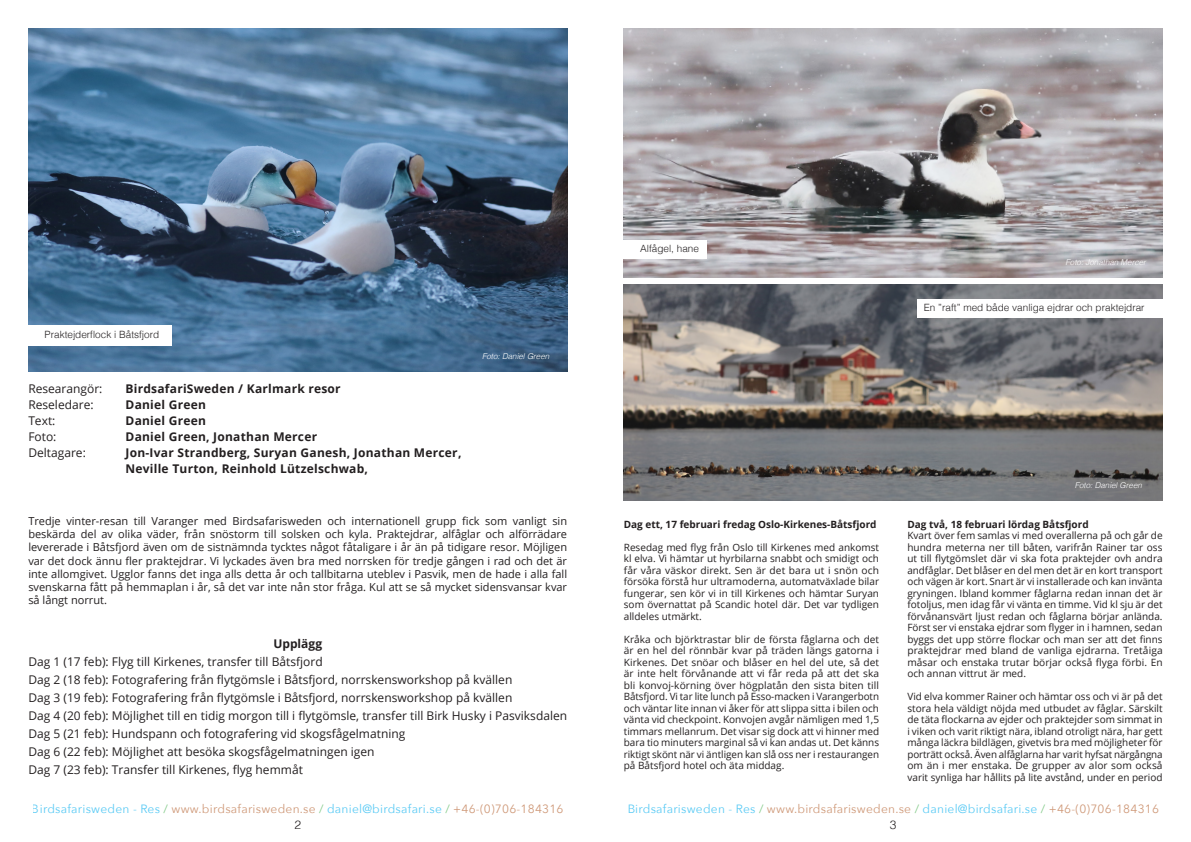
<style>
.page{position:relative;width:1191px;height:842px;background:#fff}
.page>*{position:absolute;margin:0;border:0;box-sizing:border-box;transform-origin:0 0}
.t1{font:12px/18px "Open Sans";color:#231f20}
.t2{font:12px "Avenir Next";letter-spacing:.02em;color:#00aeef}
.t3{font:700 12px/16px "Open Sans";letter-spacing:.02em;color:#231f20}
.t4{font:700 12px "Open Sans";color:#231f20}
.t5{font:300 12px "Helvetica";color:#231f20}
.t6{font:11px/13.2px "Open Sans";color:#231f20;text-align:justify}
.Birdsafariswden_rese{font:10px/11.5px "Open Sans";color:#231f20;text-align:justify}
.t7{font:300 10px "Helvetica";color:#231f20}
.Birdsafariswden_rese-2{font:700 10px "Open Sans";color:#231f20}
.t8{font:italic 300 8px "Helvetica";color:#fff}
.s1{color:#40ae49}
.s2{color:#b56230}
</style>
<div class="page">
<img style="left:28px;top:28px;width:539px;height:344px">
<img style="left:624px;top:28px;width:538px;height:249px">
<div style="left:16px;top:325px;width:155px;height:21px;background:#fff"></div>
<div style="left:609px;top:240px;width:98px;height:19px;background:#fff"></div>
<img style="left:624px;top:285px;width:538px;height:215px">
<div style="left:917px;top:299px;width:261px;height:18px;background:#fff"></div>
<p class="t7" style="left:45px;top:326px;width:116px">Praktejderflock i Båtsfjord</p>
<p class="t1" style="left:28px;top:380px;width:76px">Researangör:</p>
<p class="t1" style="left:28px;top:396px;width:67px">Reseledare:</p>
<p class="t1" style="left:28px;top:412px;width:29px">Text:</p>
<p class="t1" style="left:28px;top:428px;width:30px">Foto:</p>
<p class="t1" style="left:28px;top:444px;width:59px">Deltagare:</p>
<p class="t3" style="left:126px;top:381px;width:217px">BirdsafariSweden / Karlmark resor</p>
<p class="t3" style="left:126px;top:397px;width:82px">Daniel Green</p>
<p class="t3" style="left:126px;top:413px;width:82px">Daniel Green</p>
<p class="t3" style="left:126px;top:429px;width:193px">Daniel Green, Jonathan Mercer</p>
<p class="t3" style="left:126px;top:445px;width:337px">Jon-Ivar Strandberg, Suryan Ganesh, Jonathan Mercer,<br>Neville Turton, Reinhold Lützelschwab,</p>
<p class="t8" style="left:482px;top:350px;width:69px">Foto: Daniel Green</p>
<p class="t6" style="left:28px;top:514px;width:540px">Tredje vinter-resan till Varanger med Birdsafarisweden och internationell grupp fick som vanligt sin beskärda del av olika väder, från snöstorm till solsken och kyla. Praktejdrar, alfåglar och alförrädare levererade i Båtsfjord även om de sistnämnda tycktes något fåtaligare i år än på tidigare resor. Möjligen var det dock ännu fler praktejdrar. Vi lyckades även bra med norrsken för tredje gången i rad och det är inte allomgivet. Ugglor fanns det inga alls detta år och tallbitarna uteblev i Pasvik, men de hade i alla fall svenskarna fått på hemmaplan i år, så det var inte nån stor fråga. Kul att se så mycket sidensvansar kvar så långt norrut.</p>
<p class="t4" style="left:273px;top:635px;width:50px">Upplägg</p>
<p class="t1" style="left:28px;top:652px;width:296px">Dag 1 (17 feb): Flyg till Kirkenes, transfer till Båtsfjord</p>
<p class="t1" style="left:28px;top:670px;width:485px">Dag 2 (18 feb): Fotografering från flytgömsle i Båtsfjord, norrskensworkshop på kvällen</p>
<p class="t1" style="left:28px;top:688px;width:540px">Dag 3 (19 feb): Fotografering från flytgömsle i Båtsfjord, norrskensworkshop på kvällen<br>Dag 4 (20 feb): Möjlighet till en tidig morgon till i flytgömsle, transfer till Birk Husky i Pasviksdalen<br>Dag 5 (21 feb): Hundspann och fotografering vid skogsfågelmatning</p>
<p class="t1" style="left:28px;top:742px;width:348px">Dag 6 (22 feb): Möjlighet att besöka skogsfågelmatningen igen</p>
<p class="t1" style="left:28px;top:760px;width:276px">Dag 7 (23 feb): Transfer till Kirkenes, flyg hemmåt</p>
<p class="t7" style="left:640px;top:240px;width:60px">Alfågel, hane</p>
<p class="t8" style="left:1065px;top:255px;width:82px">Foto: Jonathan Mercer</p>
<p class="t7" style="left:924px;top:299px;width:222px">En ”raft” med både vanliga ejdrar och praktejdrar</p>
<p class="Birdsafariswden_rese-2" style="left:624px;top:517px;width:254px">Dag ett, 17 februari fredag Oslo-Kirkenes-Båtsfjord</p>
<p class="Birdsafariswden_rese" style="left:624px;top:541px;width:257px">Resedag med flyg från Oslo till Kirkenes med ankomst kl elva. Vi hämtar ut hyrbilarna snabbt och smidigt och får våra väskor direkt. Sen är det bara ut i snön och försöka förstå hur ultramoderna, automatväxlade bilar fungerar, sen kör vi in till Kirkenes och hämtar Suryan som övernattat på Scandic hotel där. Det var tydligen alldeles utmärkt.</p>
<p class="Birdsafariswden_rese" style="left:624px;top:633px;width:257px">Kråka och björktrastar blir de första fåglarna och det är en hel del rönnbär kvar på träden längs gatorna i Kirkenes. Det snöar och blåser en hel del ute, så det är inte helt förvånande att vi får reda på att det ska bli konvoj-körning över högplatån den sista biten till Båtsfjord. Vi tar lite lunch på Esso-macken i Varangerbotn och väntar lite innan vi åker för att slippa sitta i bilen och vänta vid checkpoint. Konvojen avgår nämligen med 1,5 timmars mellanrum. Det visar sig dock att vi hinner med bara tio minuters marginal så vi kan andas ut. Det känns riktigt skönt när vi äntligen kan slå oss ner i restaurangen på Båtsfjord hotel och äta middag.</p>
<p class="t8" style="left:1074px;top:478px;width:69px">Foto: Daniel Green</p>
<p class="Birdsafariswden_rese-2" style="left:907px;top:517px;width:183px">Dag två, 18 februari lördag Båtsfjord</p>
<p class="Birdsafariswden_rese" style="left:907px;top:530px;width:257px">Kvart över fem samlas vi med overallerna på och går de hundra meterna ner till båten, varifrån Rainer tar oss ut till flytgömslet där vi ska fota praktejder ovh andra andfåglar. Det blåser en del men det är en kort transport och vägen är kort. Snart är vi installerade och kan invänta gryningen. Ibland kommer fåglarna redan innan det är fotoljus, men idag får vi vänta en timme. Vid kl sju är det förvånansvärt ljust redan och fåglarna börjar anlända.<br>Först ser vi enstaka ejdrar som flyger in i hamnen, sedan byggs det upp större flockar och man ser att det finns praktejdrar med bland de vanliga ejdrarna. Tretåiga måsar och enstaka trutar börjar också flyga förbi. En och annan vittrut är med.</p>
<p class="Birdsafariswden_rese" style="left:907px;top:691px;width:257px">Vid elva kommer Rainer och hämtar oss och vi är på det stora hela väldigt nöjda med utbudet av fåglar. Särskilt de täta flockarna av ejder och praktejder som simmat in i viken och varit riktigt nära, ibland otroligt nära, har gett många läckra bildlägen, givetvis bra med möjligheter för porträtt också. Även alfåglarna har varit hyfsat närgångna om än i mer enstaka. De grupper av alor som också varit synliga har hållits på lite avstånd, under en period</p>
<p class="t2" style="left:32px;top:798px;width:533px">Birdsafarisweden - Res <span class="s1">/</span> <span class="s2">www.birdsafarisweden.se</span> <span class="s1">/</span> daniel@birdsafari.se <span class="s1">/</span> <span class="s2">+46-(0)706-184316</span></p>
<p class="t2" style="left:627px;top:798px;width:533px">Birdsafarisweden - Res <span class="s1">/</span> <span class="s2">www.birdsafarisweden.se</span> <span class="s1">/</span> daniel@birdsafari.se <span class="s1">/</span> <span class="s2">+46-(0)706-184316</span></p>
<p class="t5" style="left:294px;top:815px;width:8px">2</p>
<p class="t5" style="left:890px;top:815px;width:8px">3</p>
</div>
